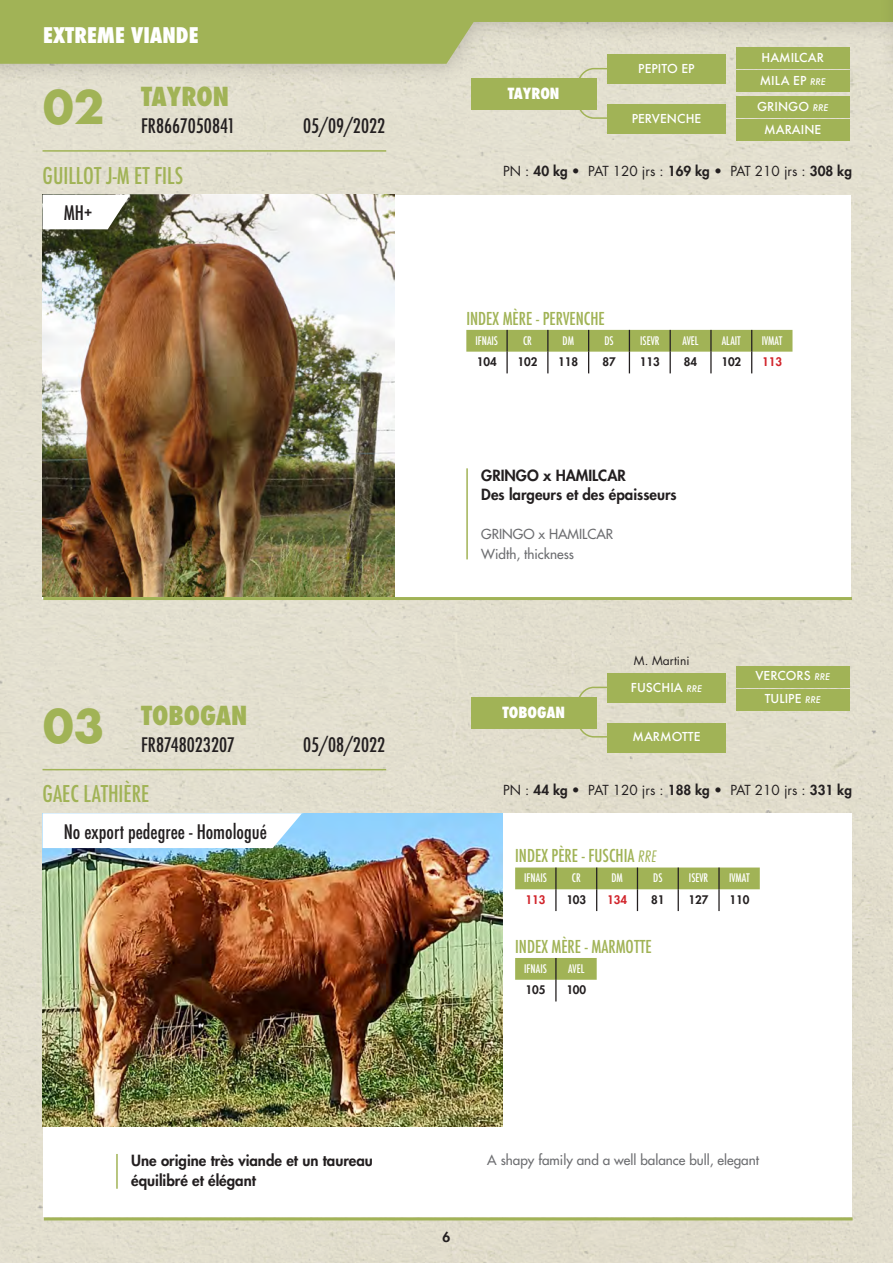
<style>
.page{position:relative;width:893px;height:1263px;background:#fff}
.page>*{position:absolute;margin:0;border:0;box-sizing:border-box;transform-origin:0 0}
.t1{font:700 45px "Futura";color:#a1b356}
.t2{font:800 condensed 25.5px "Futura";color:#a1b356}
.t3{font:500 condensed 22.5px "Futura";color:#a1b356}
.t4{font:800 condensed 21px "Futura";color:#fff}
.t5{font:500 condensed 19.5px "Futura";color:#231f20}
.t6{font:500 condensed 17.25px "Futura";color:#a1b356}
.t7{font:800 15px/19.5px "Futura Std";color:#231f20}
.t8{font:800 condensed 15px "Futura";color:#fff}
.t9{font:13.5px "Futura Std";color:#231f20}
.t10{font:500 13.5px "Futura Std";color:#6c6d70}
.t11{font:800 13.5px "Futura Std";color:#231f20}
.t12{font:500 12px "Futura";color:#fff}
.t13{font:12px "Futura Std";color:#231f20}
.t14{font:500 condensed 11.55px "Futura";color:#fff;scale:.96 1}
.t15{font:800 11.55px "Futura Std";color:#231f20}
.t16{font:800 11.55px "Futura Std";color:#d1232a}
.s1{font-style:italic;font-size:9px}
.s2{font-weight:800}
.s3{font-family:"Futura PT Cond";font-weight:400;font-style:italic;font-stretch:normal}
</style>
<div class="page">
<div style="left:0;top:86px;width:893px;height:1177px;background:#e3dfce"></div>
<div style="left:43px;top:813px;width:809px;height:404px;background:#fff"></div>
<div style="left:42px;top:195px;width:809px;height:403px;background:#fff"></div>
<img style="left:43px;top:195px;width:351px;height:402px">
<hr style="left:466px;top:468px;width:2px;height:91px;background:#a1b356">
<div style="left:0;top:0;width:893px;height:86px;background:#231f20;opacity:.19"></div>
<svg style="left:0;top:0;width:879px;height:64px;background:#b1bd75"></svg>
<div style="left:736px;top:47px;width:114px;height:22px;background:#a1b356"></div>
<div style="left:736px;top:70px;width:114px;height:22px;background:#a1b356"></div>
<div style="left:736px;top:97px;width:114px;height:21px;background:#a1b356"></div>
<div style="left:736px;top:120px;width:114px;height:21px;background:#a1b356"></div>
<svg style="left:576px;top:67px;width:60px;height:53px;background:#dedcc7"></svg>
<div style="left:607px;top:55px;width:119px;height:29px;background:#a1b356"></div>
<div style="left:607px;top:104px;width:119px;height:30px;background:#a1b356"></div>
<div style="left:471px;top:78px;width:126px;height:32px;background:#a1b356"></div>
<svg style="left:43px;top:195px;width:201px;height:34px"></svg>
<svg style="left:466px;top:330px;width:326px;height:43px"></svg>
<img style="left:43px;top:813px;width:460px;height:313px">
<hr style="left:116px;top:1154px;width:2px;height:35px;background:#a1b356">
<div style="left:879px;top:0;width:14px;height:86px;background:#231f20;opacity:.19"></div>
<div style="left:736px;top:666px;width:114px;height:21px;background:#a1b356"></div>
<div style="left:736px;top:689px;width:114px;height:21px;background:#a1b356"></div>
<svg style="left:576px;top:686px;width:60px;height:52px;background:#dddac5"></svg>
<div style="left:607px;top:673px;width:119px;height:30px;background:#a1b356"></div>
<div style="left:607px;top:723px;width:119px;height:29px;background:#a1b356"></div>
<div style="left:471px;top:697px;width:126px;height:32px;background:#a1b356"></div>
<svg style="left:43px;top:813px;width:260px;height:35px"></svg>
<svg style="left:515px;top:867px;width:245px;height:44px"></svg>
<hr style="left:718px;top:889px;width:2px;height:22px;background:#231f20">
<div style="left:515px;top:958px;width:82px;height:22px;background:#a1b356"></div>
<hr style="left:555px;top:958px;width:2px;height:22px;background:#231f20">
<hr style="left:555px;top:980px;width:2px;height:21px;background:#231f20">
<hr style="left:43px;top:597px;width:809px;height:3px;background:#a1b356">
<hr style="left:44px;top:1217px;width:809px;height:3px;background:#a1b356">
<hr style="left:43px;top:769px;width:343px;height:1px;background:#a1b356">
<hr style="left:43px;top:150px;width:343px;height:2px;background:#a1b356">
<p class="t4" style="left:43px;top:20px;width:157px">EXTREME VIANDE</p>
<p class="t1" style="left:43px;top:75px;width:63px">02</p>
<p class="t2" style="left:141px;top:80px;width:90px">TAYRON</p>
<p class="t5" style="left:141px;top:114px;width:96px">FR8667050841</p>
<p class="t5" style="left:303px;top:114px;width:84px">05/09/2022</p>
<p class="t3" style="left:43px;top:161px;width:142px">GUILLOT J-M ET FILS</p>
<p class="t5" style="left:64px;top:200px;width:30px">MH+</p>
<p class="t1" style="left:43px;top:694px;width:63px">03</p>
<p class="t2" style="left:141px;top:698px;width:108px">TOBOGAN</p>
<p class="t5" style="left:141px;top:732px;width:95px">FR8748023207</p>
<p class="t5" style="left:303px;top:732px;width:84px">05/08/2022</p>
<p class="t3" style="left:43px;top:780px;width:108px">GAEC LATHIÈRE</p>
<p class="t5" style="left:64px;top:819px;width:205px">No export pedegree - Homologué</p>
<p class="t8" style="left:508px;top:83px;width:53px">TAYRON</p>
<p class="t12" style="left:638px;top:60px;width:58px">PEPITO EP</p>
<p class="t12" style="left:632px;top:110px;width:71px">PERVENCHE</p>
<p class="t12" style="left:761px;top:49px;width:64px">HAMILCAR</p>
<p class="t12" style="left:760px;top:72px;width:67px">MILA EP <span class="s1">RRE</span></p>
<p class="t12" style="left:757px;top:98px;width:73px">GRINGO <span class="s1">RRE</span></p>
<p class="t12" style="left:764px;top:121px;width:58px">MARAINE</p>
<p class="t9" style="left:503px;top:163px;width:350px">PN : <span class="s2">40 kg</span> • PAT 120 jrs : <span class="s2">169 kg</span> • PAT 210 jrs : <span class="s2">308 kg</span></p>
<p class="t6" style="left:466px;top:307px;width:140px">INDEX MÈRE - PERVENCHE</p>
<p class="t14" style="left:475px;top:333px;width:25px">IFNAIS</p>
<p class="t14" style="left:523px;top:333px;width:11px">CR</p>
<p class="t14" style="left:562px;top:333px;width:13px">DM</p>
<p class="t14" style="left:604px;top:333px;width:11px">DS</p>
<p class="t14" style="left:640px;top:333px;width:22px">ISEVR</p>
<p class="t14" style="left:682px;top:333px;width:18px">AVEL</p>
<p class="t14" style="left:722px;top:333px;width:21px">ALAIT</p>
<p class="t14" style="left:762px;top:333px;width:23px">IVMAT</p>
<p class="t15" style="left:477px;top:355px;width:21px">104</p>
<p class="t15" style="left:517px;top:355px;width:21px">102</p>
<p class="t15" style="left:558px;top:355px;width:21px">118</p>
<p class="t15" style="left:602px;top:355px;width:15px">87</p>
<p class="t15" style="left:640px;top:355px;width:21px">113</p>
<p class="t15" style="left:684px;top:355px;width:15px">84</p>
<p class="t15" style="left:721px;top:355px;width:21px">102</p>
<p class="t16" style="left:762px;top:355px;width:21px">113</p>
<p class="t7" style="left:481px;top:465px;width:146px">GRINGO x HAMILCAR</p>
<p class="t7" style="left:481px;top:485px;width:197px">Des largeurs et des épaisseurs</p>
<p class="t10" style="left:481px;top:526px;width:133px">GRINGO x HAMILCAR</p>
<p class="t10" style="left:481px;top:545px;width:94px">Width, thickness</p>
<p class="t8" style="left:502px;top:702px;width:64px">TOBOGAN</p>
<p class="t13" style="left:634px;top:652px;width:57px">M. Martini</p>
<p class="t12" style="left:631px;top:679px;width:73px">FUSCHIA <span class="s1">RRE</span></p>
<p class="t12" style="left:632px;top:729px;width:69px">MARMOTTE</p>
<p class="t12" style="left:755px;top:668px;width:76px">VERCORS <span class="s1">RRE</span></p>
<p class="t12" style="left:765px;top:690px;width:57px">TULIPE <span class="s1">RRE</span></p>
<p class="t9" style="left:503px;top:781px;width:350px">PN : <span class="s2">44 kg</span> • PAT 120 jrs : <span class="s2">188 kg</span> • PAT 210 jrs : <span class="s2">331 kg</span></p>
<p class="t6" style="left:515px;top:845px;width:143px">INDEX PÈRE - FUSCHIA <span class="s3">RRE</span></p>
<p class="t14" style="left:524px;top:870px;width:25px">IFNAIS</p>
<p class="t14" style="left:572px;top:870px;width:11px">CR</p>
<p class="t14" style="left:611px;top:870px;width:13px">DM</p>
<p class="t14" style="left:653px;top:870px;width:11px">DS</p>
<p class="t14" style="left:689px;top:870px;width:22px">ISEVR</p>
<p class="t14" style="left:729px;top:870px;width:23px">IVMAT</p>
<p class="t16" style="left:526px;top:892px;width:21px">113</p>
<p class="t15" style="left:566px;top:892px;width:21px">103</p>
<p class="t16" style="left:607px;top:892px;width:21px">134</p>
<p class="t15" style="left:651px;top:892px;width:15px">81</p>
<p class="t15" style="left:689px;top:892px;width:21px">127</p>
<p class="t15" style="left:729px;top:892px;width:21px">110</p>
<p class="t6" style="left:515px;top:935px;width:138px">INDEX MÈRE - MARMOTTE</p>
<p class="t14" style="left:524px;top:961px;width:25px">IFNAIS</p>
<p class="t14" style="left:568px;top:961px;width:18px">AVEL</p>
<p class="t15" style="left:526px;top:983px;width:21px">105</p>
<p class="t15" style="left:566px;top:983px;width:21px">100</p>
<p class="t7" style="left:131px;top:1151px;width:243px">Une origine très viande et un taureau équilibré et élégant</p>
<p class="t10" style="left:487px;top:1152px;width:273px">A shapy family and a well balance bull, elegant</p>
<p class="t11" style="left:443px;top:1229px;width:9px">6</p>
</div>
